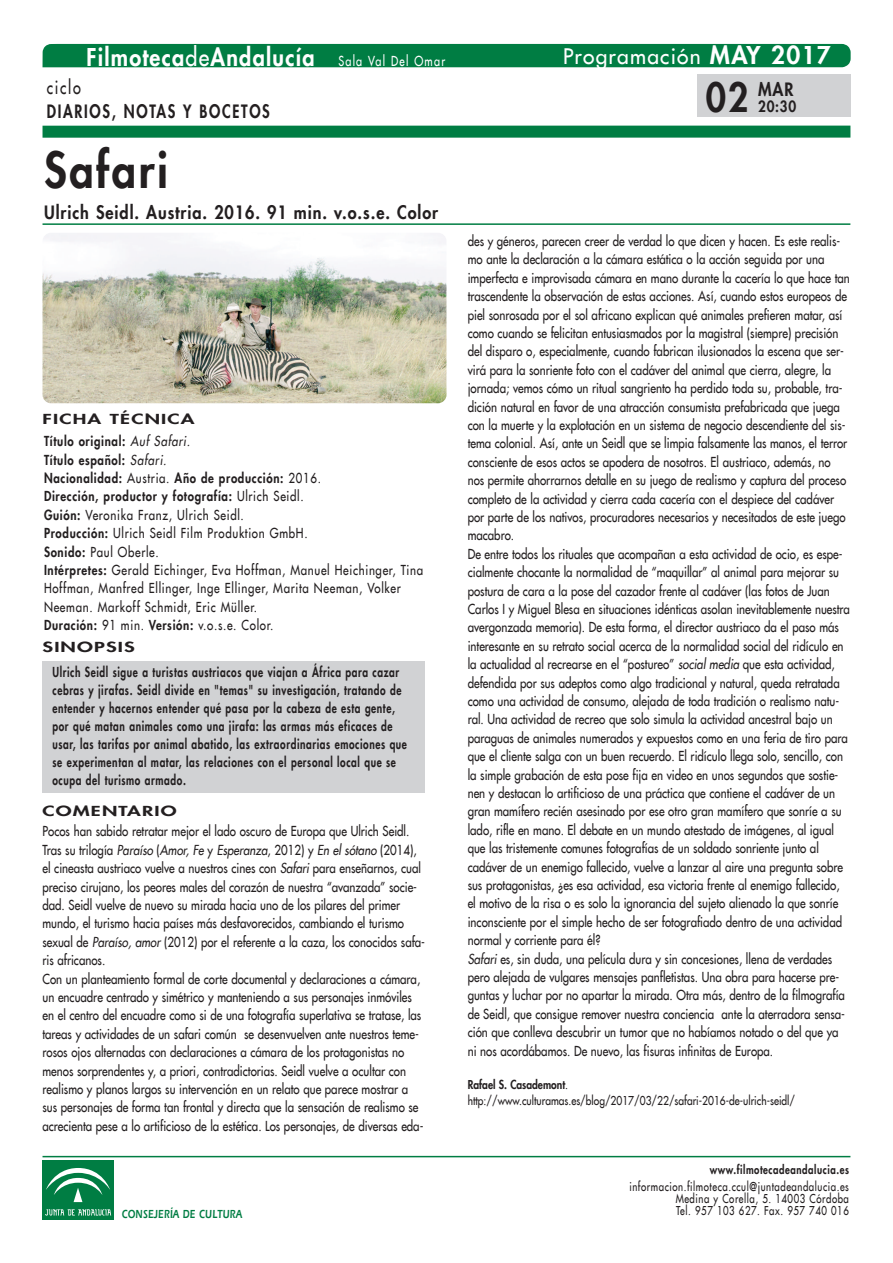
<style>
.page{position:relative;width:893px;height:1263px;background:#fff}
.page>*{position:absolute;margin:0;border:0;box-sizing:border-box;transform-origin:0 0}
.t1{font:800 48px "Futura LT";letter-spacing:.06em;color:#231f20;scale:.9 1}
.t2{font:800 39px "Futura LT";color:#231f20;scale:.9 1}
.t3{font:800 24px "Futura LT";letter-spacing:.06em;color:#fff;scale:.9 1}
.t4{font:21px "Futura LT";letter-spacing:.06em;color:#fff}
.t5{font:800 18px "Futura LT";letter-spacing:.06em;color:#231f20;scale:.9 1}
.t6{font:800 18px "Futura LT";letter-spacing:.115em;color:#231f20;scale:.8 1}
.t7{font:18px "Futura LT";letter-spacing:.115em;color:#231f20;scale:.8 1}
.t8{font:800 15px "Futura LT";color:#231f20;scale:.9 1}
.t9{font:13.5px/18.5px "Futura LT";color:#231f20;scale:.85 1}
.t10{font:13.5px/18.5px "Futura LT";letter-spacing:.06em;color:#231f20;scale:.85 1}
.t11{font:800 13.5px/18px "Futura LT";letter-spacing:.06em;color:#231f20;scale:.75 1}
.t12{font:800 13.5px/24.9px "Futura LT";letter-spacing:.06em;color:#231f20;scale:1.5 1}
.t13{font:12px/12px "Futura LT";letter-spacing:.06em;color:#231f20;text-align:right;scale:.8 1}
.t14{font:12px/16.4px "Futura LT";color:#231f20;scale:.85 1}
.t15{font:800 12px "Futura LT";letter-spacing:.06em;color:#231f20;scale:.8 1}
.t16{font:12px "Erie Black Plain";letter-spacing:.03em;color:#007d43;scale:.75 1}
.s1{font-weight:400}
.s2{font-weight:400;font-size:13.5px}
.s3{font-weight:800;font-size:24px}
.s4{font-weight:800}
.s5{font-style:italic}
</style>
<div class="page">
<img style="left:43px;top:233px;width:403px;height:170px;border-radius:9px">
<div style="left:43px;top:44px;width:808px;height:23px;background:#007d43"></div>
<div style="left:43px;top:126px;width:807px;height:12px;background:#007d43"></div>
<div style="left:43px;top:661px;width:382px;height:132px;background:#d1d2d4"></div>
<hr style="left:43px;top:223px;width:807px;height:2px;background:#007d43">
<hr style="left:43px;top:1156px;width:807px;height:1px;background:#007d43">
<div style="left:43px;top:1160px;width:71px;height:60px;background:#007d43"></div>
<svg style="left:45px;top:1209px;width:66px;height:6px"></svg>
<svg style="left:46px;top:1168px;width:64px;height:35px"></svg>
<div style="left:697px;top:74px;width:153px;height:43px;background:#d1d2d4"></div>
<h3 class="t3" style="left:86px;top:42px;width:400px">Filmoteca<span class="s1">de</span>Andalucía <span class="s2">Sala Val Del Omar</span></h3>
<h3 class="t4" style="left:563px;top:43px;width:269px">Programación <span class="s3">MAy 2017</span></h3>
<h3 class="t7" style="left:47px;top:76px;width:44px">ciclo</h3>
<h3 class="t6" style="left:47px;top:100px;width:280px">DIARIOS, NOTAS y bOCETOS</h3>
<h1 class="t1" style="left:44px;top:138px;width:139px">Safari</h1>
<h3 class="t5" style="left:44px;top:201px;width:439px">Ulrich Seidl. Austria. 2016. 91 min. v.o.s.e. Color</h3>
<p class="t12" style="left:43px;top:406px;width:103px">FICHA TÉCNICA</p>
<p class="t10" style="left:44px;top:432px;width:447px"><span class="s4">Título original:</span> <span class="s5">Auf Safari.<br></span><span class="s4">Título español:</span> <span class="s5">Safari.<br></span><span class="s4">Nacionalidad:</span> Austria. <span class="s4">Año de producción:</span> 2016.<br><span class="s4">Dirección, productor y fotografía:</span> Ulrich Seidl.<br><span class="s4">Guión:</span> Veronika Franz, Ulrich Seidl.<br><span class="s4">Producción:</span> Ulrich Seidl Film Produktion GmbH.<br><span class="s4">Sonido:</span> Paul Oberle.<br><span class="s4">Intérpretes:</span> Gerald Eichinger, Eva Hoffman, Manuel Heichinger, Tina Hoffman, Manfred Ellinger, Inge Ellinger, Marita Neeman, Volker Neeman. Markoff Schmidt, Eric Müller.<br><span class="s4">Duración:</span> 91 min. <span class="s4">Versión:</span> v.o.s.e. Color.</p>
<p class="t12" style="left:53px;top:634px;width:233px;text-indent:-10px">SINOPSIS<br>Ulrich Seidl sigue a turistas austriacos que viajan a África para cazar</p>
<p class="t11" style="left:53px;top:681px;width:474px">cebras y jirafas. Seidl divide en "temas" su investigación, tratando de entender y hacernos entender qué pasa por la cabeza de esta gente, por qué matan animales como una jirafa: las armas más eficaces de usar, las tarifas por animal abatido, las extraordinarias emociones que se experimentan al matar, las relaciones con el personal local que se ocupa del turismo armado.</p>
<p class="t9" style="left:42px;top:822px;width:452px">Pocos han sabido retratar mejor el lado oscuro de Europa que Ulrich Seidl.<br>Tras su trilogía <span class="s5">Paraíso</span> (<span class="s5">Amor, Fe</span> y <span class="s5">Esperanza</span>, 2012) y <span class="s5">En el sótano</span> (2014), el cineasta austriaco vuelve a nuestros cines con <span class="s5">Safari</span> para enseñarnos, cual preciso cirujano, los peores males del corazón de nuestra “avanzada” socie&shy;dad. Seidl vuelve de nuevo su mirada hacia uno de los pilares del primer mundo, el turismo hacia países más desfavorecidos, cambiando el turismo sexual de <span class="s5">Paraíso, amor</span> (2012) por el referente a la caza, los conocidos safa&shy;ris africanos.<br>Con un planteamiento formal de corte documental y declaraciones a cámara, un encuadre centrado y simétrico y manteniendo a sus personajes inmóviles en el centro del encuadre como si de una fotografía superlativa se tratase, las tareas y actividades de un safari común se desenvuelven ante nuestros teme&shy;rosos ojos alternadas con declaraciones a cámara de los protagonistas no menos sorprendentes y, a priori, contradictorias. Seidl vuelve a ocultar con realismo y planos largos su intervención en un relato que parece mostrar a sus personajes de forma tan frontal y directa que la sensación de realismo se acrecienta pese a lo artificioso de la estética. Los personajes, de diversas eda-</p>
<p class="t12" style="left:43px;top:798px;width:91px">COMENTARIO</p>
<h2 class="t2" style="left:706px;top:72px;width:49px">02</h2>
<h3 class="t5" style="left:758px;top:77px;width:41px">MAR</h3>
<p class="t8" style="left:758px;top:96px;width:44px">20:30</p>
<p class="t9" style="left:468px;top:232px;width:451px">des y géneros, parecen creer de verdad lo que dicen y hacen. Es este realis&shy;mo ante la declaración a la cámara estática o la acción seguida por una imperfecta e improvisada cámara en mano durante la cacería lo que hace tan trascendente la observación de estas acciones. Así, cuando estos europeos de piel sonrosada por el sol africano explican qué animales prefieren matar, así como cuando se felicitan entusiasmados por la magistral (siempre) precisión del disparo o, especialmente, cuando fabrican ilusionados la escena que ser&shy;virá para la sonriente foto con el cadáver del animal que cierra, alegre, la jornada; vemos cómo un ritual sangriento ha perdido toda su, probable, tra&shy;dición natural en favor de una atracción consumista prefabricada que juega con la muerte y la explotación en un sistema de negocio descendiente del sis&shy;tema colonial. Así, ante un Seidl que se limpia falsamente las manos, el terror consciente de esos actos se apodera de nosotros. El austriaco, además, no nos permite ahorrarnos detalle en su juego de realismo y captura del proceso completo de la actividad y cierra cada cacería con el despiece del cadáver por parte de los nativos, procuradores necesarios y necesitados de este juego macabro.<br>De entre todos los rituales que acompañan a esta actividad de ocio, es espe&shy;cialmente chocante la normalidad de “maquillar” al animal para mejorar su postura de cara a la pose del cazador frente al cadáver (las fotos de Juan Carlos I y Miguel Blesa en situaciones idénticas asolan inevitablemente nuestra avergonzada memoria). De esta forma, el director austriaco da el paso más interesante en su retrato social acerca de la normalidad social del ridículo en la actualidad al recrearse en el “postureo” <span class="s5">social media</span> que esta actividad, defendida por sus adeptos como algo tradicional y natural, queda retratada como una actividad de consumo, alejada de toda tradición o realismo natu&shy;ral. Una actividad de recreo que solo simula la actividad ancestral bajo un paraguas de animales numerados y expuestos como en una feria de tiro para que el cliente salga con un buen recuerdo. El ridículo llega solo, sencillo, con la simple grabación de esta pose fija en video en unos segundos que sostie&shy;nen y destacan lo artificioso de una práctica que contiene el cadáver de un gran mamífero recién asesinado por ese otro gran mamífero que sonríe a su lado, rifle en mano. El debate en un mundo atestado de imágenes, al igual que las tristemente comunes fotografías de un soldado sonriente junto al cadáver de un enemigo fallecido, vuelve a lanzar al aire una pregunta sobre sus protagonistas, ¿es esa actividad, esa victoria frente al enemigo fallecido, el motivo de la risa o es solo la ignorancia del sujeto alienado la que sonríe inconsciente por el simple hecho de ser fotografiado dentro de una actividad normal y corriente para él?<br><span class="s5">Safari</span> es, sin duda, una película dura y sin concesiones, llena de verdades pero alejada de vulgares mensajes panfletistas. Una obra para hacerse pre&shy;guntas y luchar por no apartar la mirada. Otra más, dentro de la filmografía de Seidl, que consigue remover nuestra conciencia ante la aterradora sensa&shy;ción que conlleva descubrir un tumor que no habíamos notado o del que ya ni nos acordábamos. De nuevo, las fisuras infinitas de Europa.</p>
<p class="t14" style="left:468px;top:1076px;width:387px"><span class="s4">Rafael S. Casademont</span>. http://www.culturamas.es/blog/2017/03/22/safari-2016-de-ulrich-seidl/</p>
<p class="t15" style="left:710px;top:1162px;width:175px">www.filmotecadeandalucia.es</p>
<p class="t13" style="left:629px;top:1180px;width:276px">informacion.filmoteca.ccul@juntadeandalucia.es<br>Medina y Corella, 5. 14003 Córdoba</p>
<p class="t16" style="left:122px;top:1209px;width:162px">CONSEJERÍA DE CULTURA</p>
<p class="t13" style="left:676px;top:1204px;width:217px">Tel. 957 103 627. Fax. 957 740 016</p>
</div>
